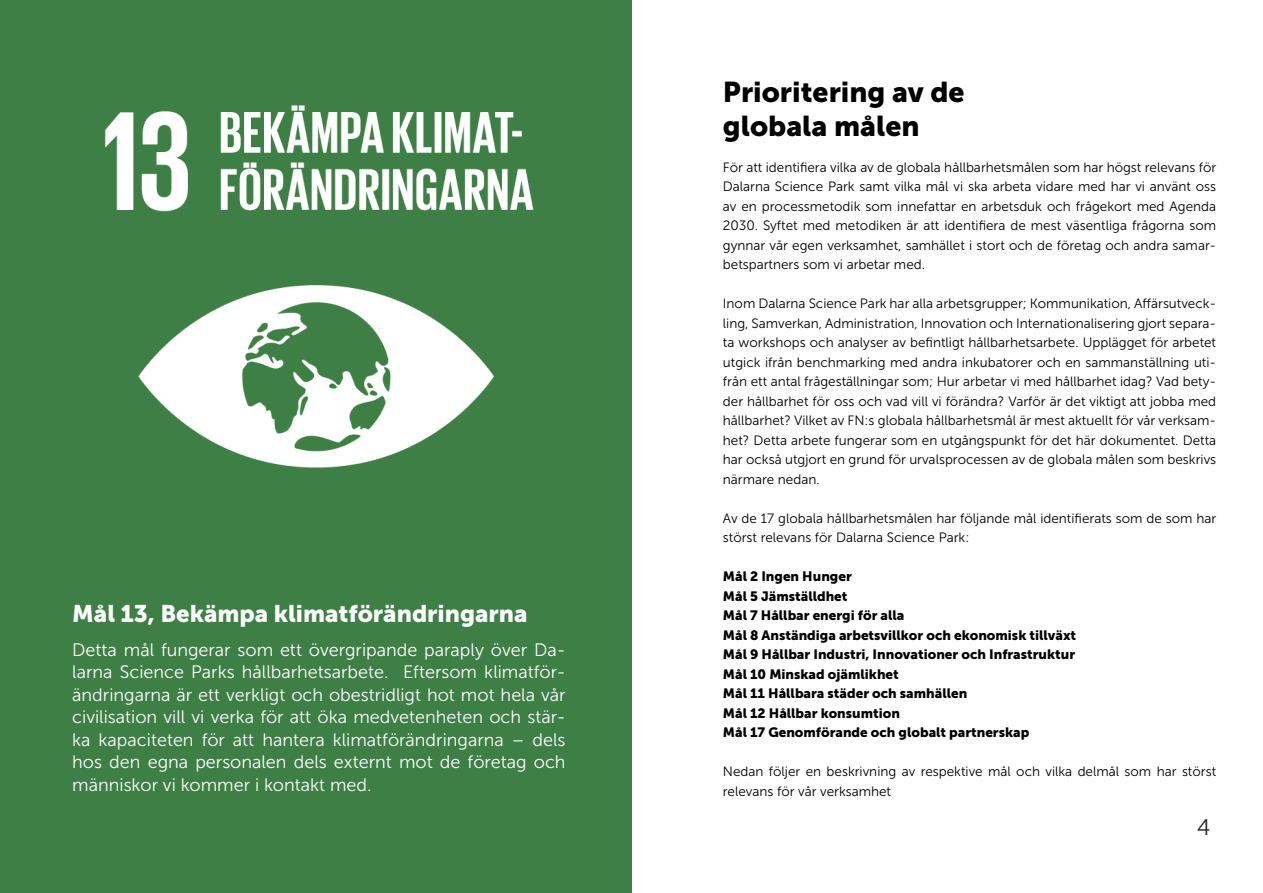
<style>
.page{position:relative;width:1263px;height:893px;background:#fff}
.page>*{position:absolute;margin:0;border:0;box-sizing:border-box;transform-origin:0 0}
.t1{font:28.5px/34.2px "Museo Sans 900";color:#000}
.t2{font:24px "Museo Sans 900";color:#fff}
.t3{font:22.5px "Museo Slab 300";color:#231f20}
.t4{font:18px/22.5px "Museo Sans 300";color:#fff;text-align:justify}
.t5{font:13.5px/19.5px "Museo Sans 300";color:#000;text-align:justify}
.t6{font:13.5px "Museo Sans 900";color:#000}
</style>
<div class="page">
<div style="left:0;top:0;width:631px;height:893px;background:#3d7f44"></div>
<img style="left:105px;top:105px;width:429px;height:363px">
<p class="t2" style="left:72px;top:600px;width:457px">Mål 13, Bekämpa klimatförändringarna</p>
<p class="t4" style="left:72px;top:638px;width:495px">Detta mål fungerar som ett övergripande paraply över Da&shy;larna Science Parks hållbarhetsarbete. Eftersom klimatför&shy;ändringarna är ett verkligt och obestridligt hot mot hela vår civilisation vill vi verka för att öka medvetenheten och stär&shy;ka kapaciteten för att hantera klimatförändringarna – dels hos den egna personalen dels externt mot de företag och människor vi kommer i kontakt med.</p>
<p class="t1" style="left:723px;top:75px;width:243px">Prioritering av de globala målen</p>
<p class="t5" style="left:723px;top:157px;width:495px">För att identifiera vilka av de globala hållbarhetsmålen som har högst relevans för Dalarna Science Park samt vilka mål vi ska arbeta vidare med har vi använt oss av en processmetodik som innefattar en arbetsduk och frågekort med Agenda 2030. Syftet med metodiken är att identifiera de mest väsentliga frågorna som gynnar vår egen verksamhet, samhället i stort och de företag och andra samar&shy;betspartners som vi arbetar med.</p>
<p class="t5" style="left:723px;top:294px;width:495px">Inom Dalarna Science Park har alla arbetsgrupper; Kommunikation, Affärsutveck&shy;ling, Samverkan, Administration, Innovation och Internationalisering gjort separa&shy;ta workshops och analyser av befintligt hållbarhetsarbete. Upplägget för arbetet utgick ifrån benchmarking med andra inkubatorer och en sammanställning uti&shy;från ett antal frågeställningar som; Hur arbetar vi med hållbarhet idag? Vad bety&shy;der hållbarhet för oss och vad vill vi förändra? Varför är det viktigt att jobba med hållbarhet? Vilket av FN:s globala hållbarhetsmål är mest aktuellt för vår verksam&shy;het? Detta arbete fungerar som en utgångspunkt för det här dokumentet. Detta har också utgjort en grund för urvalsprocessen av de globala målen som beskrivs närmare nedan.</p>
<p class="t5" style="left:723px;top:508px;width:495px">Av de 17 globala hållbarhetsmålen har följande mål identifierats som de som har störst relevans för Dalarna Science Park:</p>
<p class="t6" style="left:723px;top:569px;width:130px">Mål 2 Ingen Hunger</p>
<p class="t6" style="left:723px;top:588px;width:126px">Mål 5 Jämställdhet</p>
<p class="t6" style="left:723px;top:608px;width:183px">Mål 7 Hållbar energi för alla</p>
<p class="t6" style="left:723px;top:627px;width:355px">Mål 8 Anständiga arbetsvillkor och ekonomisk tillväxt</p>
<p class="t6" style="left:723px;top:647px;width:354px">Mål 9 Hållbar Industri, Innovationer och Infrastruktur</p>
<p class="t6" style="left:723px;top:666px;width:177px">Mål 10 Minskad ojämlikhet</p>
<p class="t6" style="left:723px;top:686px;width:246px">Mål 11 Hållbara städer och samhällen</p>
<p class="t6" style="left:723px;top:705px;width:179px">Mål 12 Hållbar konsumtion</p>
<p class="t6" style="left:723px;top:725px;width:308px">Mål 17 Genomförande och globalt partnerskap</p>
<p class="t5" style="left:723px;top:762px;width:495px">Nedan följer en beskrivning av respektive mål och vilka delmål som har störst relevans för vår verksamhet</p>
<p class="t3" style="left:1197px;top:815px;width:15px">4</p>
</div>
